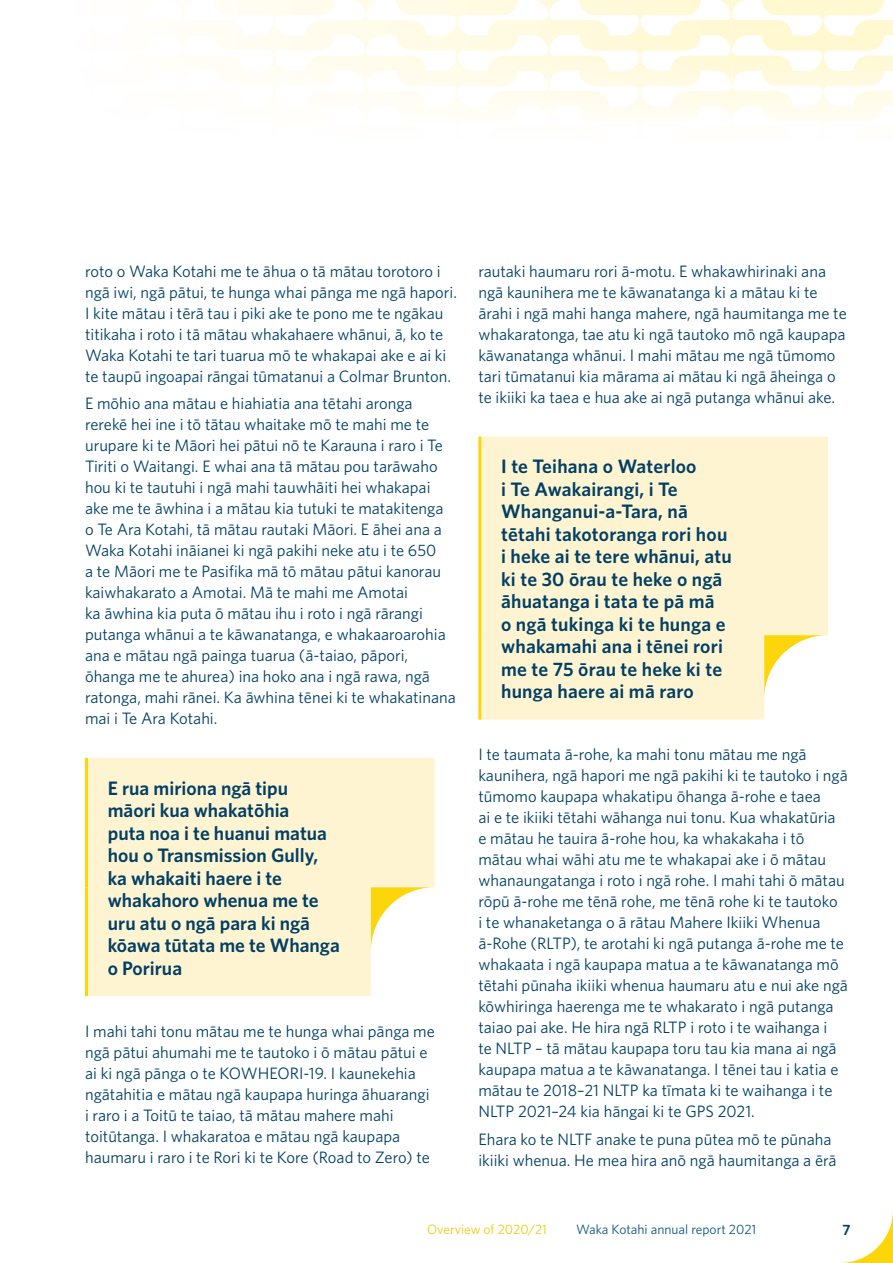
<style>
.page{position:relative;width:893px;height:1263px;background:#fff}
.page>*{position:absolute;margin:0;border:0;box-sizing:border-box;transform-origin:0 0}
.t1{font:600 19.5px/22.5px "Whitney";color:#003f64}
.t2{font:16.5px/21px "Whitney";color:#003f64}
.t3{font:600 15px "Whitney";color:#003f64}
.t4{font:13.5px "Whitney";color:#0f577b}
.t5{font:13.5px "Whitney";color:#efcb0f}
</style>
<div class="page">
<svg style="left:842px;top:1212px;width:51px;height:51px"></svg>
<div style="left:88px;top:758px;width:347px;height:238px;background:#fff4d2"></div>
<hr style="left:85px;top:758px;width:3px;height:129px;background:#fcd60b">
<hr style="left:85px;top:887px;width:3px;height:109px;background:#fcd60b">
<svg style="left:371px;top:887px;width:64px;height:64px"></svg>
<div style="left:481px;top:436px;width:347px;height:284px;background:#fff4d2"></div>
<hr style="left:478px;top:436px;width:3px;height:199px;background:#fcd60b">
<hr style="left:478px;top:635px;width:3px;height:85px;background:#fcd60b">
<svg style="left:764px;top:635px;width:64px;height:64px"></svg>
<svg style="left:211px;top:0;width:682px;height:123px"></svg>
<p class="t2" style="left:85px;top:260px;width:374px">roto o Waka Kotahi me te āhua o tā mātau torotoro i ngā iwi, ngā pātui, te hunga whai pānga me ngā hapori.<br>I kite mātau i tērā tau i piki ake te pono me te ngākau titikaha i roto i tā mātau whakahaere whānui, ā, ko te Waka Kotahi te tari tuarua mō te whakapai ake e ai ki te taupū ingoapai rāngai tūmatanui a Colmar Brunton.</p>
<p class="t2" style="left:85px;top:393px;width:372px">E mōhio ana mātau e hiahiatia ana tētahi aronga rerekē hei ine i tō tātau whaitake mō te mahi me te urupare ki te Māori hei pātui nō te Karauna i raro i Te Tiriti o Waitangi. E whai ana tā mātau pou tarāwaho hou ki te tautuhi i ngā mahi tauwhāiti hei whakapai ake me te āwhina i a mātau kia tutuki te matakitenga o Te Ara Kotahi, tā mātau rautaki Māori. E āhei ana a Waka Kotahi ināianei ki ngā pakihi neke atu i te 650<br>a te Māori me te Pasifika mā tō mātau pātui kanorau kaiwhakarato a Amotai. Mā te mahi me Amotai<br>ka āwhina kia puta ō mātau ihu i roto i ngā rārangi putanga whānui a te kāwanatanga, e whakaaroarohia ana e mātau ngā painga tuarua (ā-taiao, pāpori, ōhanga me te ahurea) ina hoko ana i ngā rawa, ngā ratonga, mahi rānei. Ka āwhina tēnei ki te whakatinana mai i Te Ara Kotahi.</p>
<p class="t1" style="left:108px;top:776px;width:233px">E rua miriona ngā tipu māori kua whakatōhia<br>puta noa i te huanui matua hou o Transmission Gully, ka whakaiti haere i te whakahoro whenua me te uru atu o ngā para ki ngā kōawa tūtata me te Whanga o Porirua</p>
<p class="t2" style="left:85px;top:1020px;width:351px">I mahi tahi tonu mātau me te hunga whai pānga me ngā pātui ahumahi me te tautoko i ō mātau pātui e ai ki ngā pānga o te KOWHEORI-19. I kaunekehia ngātahitia e mātau ngā kaupapa huringa āhuarangi i raro i a Toitū te taiao, tā mātau mahere mahi toitūtanga. I whakaratoa e mātau ngā kaupapa haumaru i raro i te Rori ki te Kore (Road to Zero) te</p>
<p class="t2" style="left:478px;top:260px;width:370px">rautaki haumaru rori ā-motu. E whakawhirinaki ana ngā kaunihera me te kāwanatanga ki a mātau ki te ārahi i ngā mahi hanga mahere, ngā haumitanga me te whakaratonga, tae atu ki ngā tautoko mō ngā kaupapa kāwanatanga whānui. I mahi mātau me ngā tūmomo tari tūmatanui kia mārama ai mātau ki ngā āheinga o te ikiiki ka taea e hua ake ai ngā putanga whānui ake.</p>
<p class="t1" style="left:501px;top:455px;width:232px">I te Teihana o Waterloo<br>i Te Awakairangi, i Te<br>Whanganui-a-Tara, nā tētahi takotoranga rori hou i heke ai te tere whānui, atu ki te 30 ōrau te heke o ngā āhuatanga i tata te pā mā<br>o ngā tukinga ki te hunga e whakamahi ana i tēnei rori me te 75 ōrau te heke ki te hunga haere ai mā raro</p>
<p class="t2" style="left:478px;top:743px;width:371px">I te taumata ā-rohe, ka mahi tonu mātau me ngā kaunihera, ngā hapori me ngā pakihi ki te tautoko i ngā tūmomo kaupapa whakatipu ōhanga ā-rohe e taea<br>ai e te ikiiki tētahi wāhanga nui tonu. Kua whakatūria<br>e mātau he tauira ā-rohe hou, ka whakakaha i tō mātau whai wāhi atu me te whakapai ake i ō mātau whanaungatanga i roto i ngā rohe. I mahi tahi ō mātau rōpū ā-rohe me tēnā rohe, me tēnā rohe ki te tautoko<br>i te whanaketanga o ā rātau Mahere Ikiiki Whenua ā-Rohe (RLTP), te arotahi ki ngā putanga ā-rohe me te whakaata i ngā kaupapa matua a te kāwanatanga mō tētahi pūnaha ikiiki whenua haumaru atu e nui ake ngā kōwhiringa haerenga me te whakarato i ngā putanga taiao pai ake. He hira ngā RLTP i roto i te waihanga i<br>te NLTP – tā mātau kaupapa toru tau kia mana ai ngā kaupapa matua a te kāwanatanga. I tēnei tau i katia e mātau te 2018–21 NLTP ka tīmata ki te waihanga i te NLTP 2021–24 kia hāngai ki te GPS 2021.</p>
<p class="t2" style="left:478px;top:1128px;width:360px">Ehara ko te NLTF anake te puna pūtea mō te pūnaha ikiiki whenua. He mea hira anō ngā haumitanga a ērā</p>
<p class="t5" style="left:427px;top:1220px;width:121px">Overview of 2020/21</p>
<p class="t4" style="left:576px;top:1220px;width:182px">Waka Kotahi annual report 2021</p>
<p class="t3" style="left:842px;top:1220px;width:10px">7</p>
</div>
